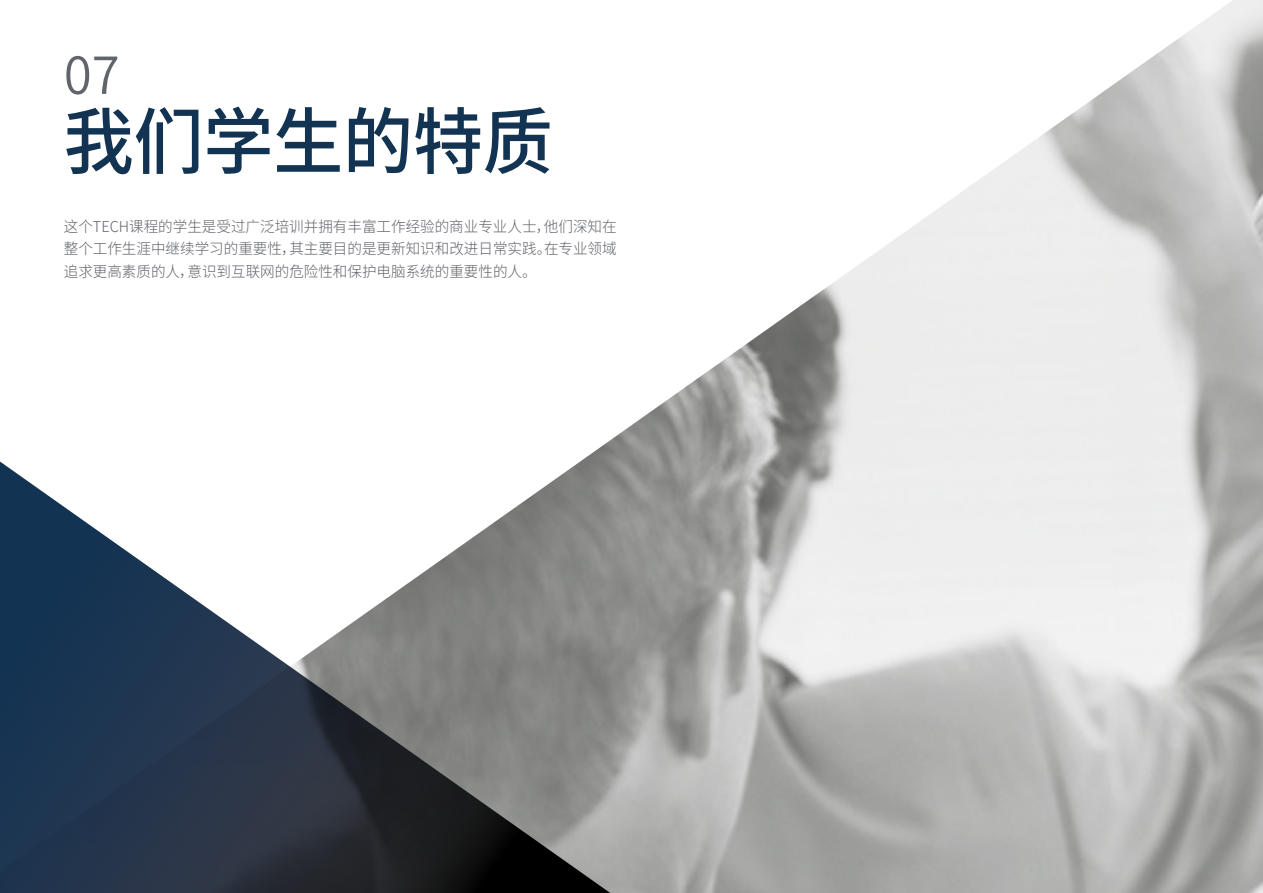
<style>
.page{position:relative;width:1263px;height:893px;background:#fff}
.page>*{position:absolute;margin:0;border:0;box-sizing:border-box;transform-origin:0 0}
.t1{font:500 72px "Source Han Sans CN";color:#123352}
.t2{font:52.5px "Source Han Sans CN";color:#61646a}
.t3{font:300 15px/22.5px "Source Han Sans CN";color:#61646a;text-align:justify}
</style>
<div class="page">
<img style="left:602px;top:0;width:661px;height:893px">
<svg style="left:0;top:446px;width:640px;height:447px"></svg>
<h2 class="t2" style="left:64px;top:45px;width:57px">07</h2>
<h1 class="t1" style="left:64px;top:101px;width:490px">我们学生的特质</h1>
<p class="t3" style="left:64px;top:216px;width:554px">这个TECH课程的学生是受过广泛培训并拥有丰富工作经验的商业专业人士，他们深知在整个工作生涯中继续学习的重要性，其主要目的是更新知识和改进日常实践。在专业领域追求更高素质的人，意识到互联网的危险性和保护电脑系统的重要性的人。</p>
</div>
